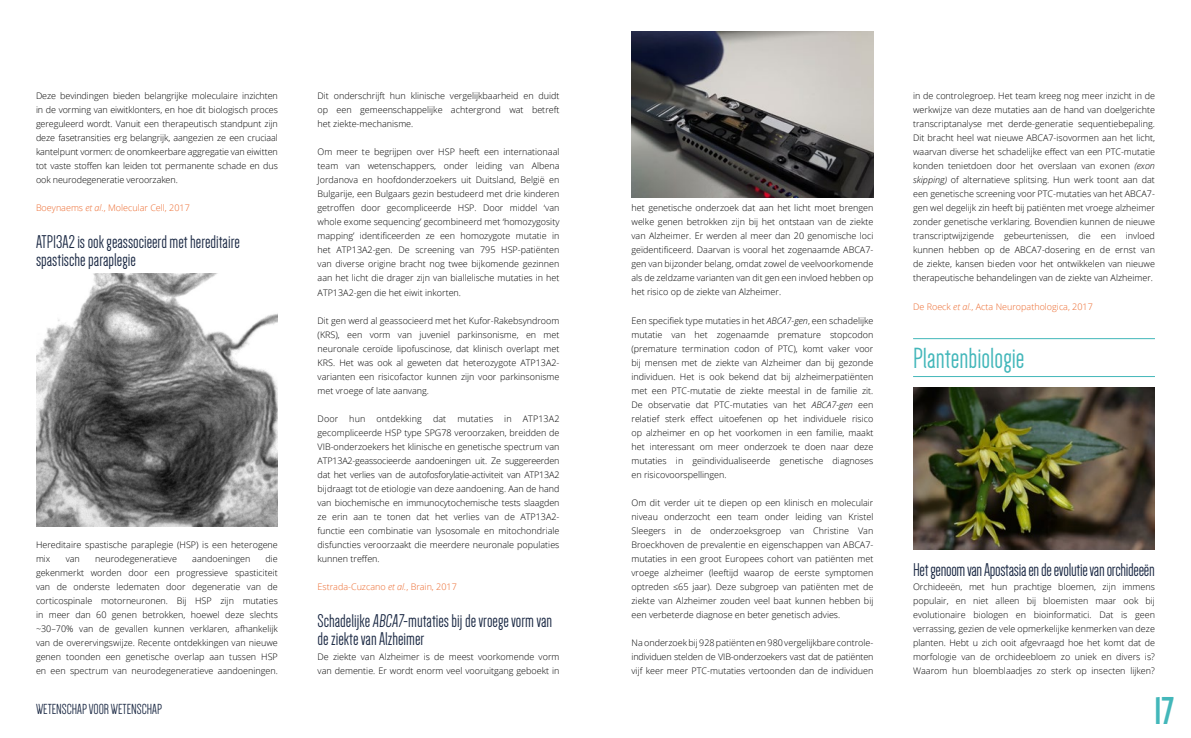
<style>
.page{position:relative;width:1191px;height:738px;background:#fff}
.page>*{position:absolute;margin:0;border:0;box-sizing:border-box;transform-origin:0 0}
.t1{font:700 40px "Dense";color:#43b7ba}
.t2{font:30px "Dense";color:#43b7ba}
.t3{font:19px/18px "Dense";color:#1b2944}
.t4{font:15px "Dense";color:#1b2944}
.t5{font:300 9px/14px "Open Sans";color:#000;text-align:justify}
.t6{font:300 9px "Open Sans";color:#ec672a}
.s1{font-style:italic}
</style>
<div class="page">
<hr style="left:913px;top:338px;width:242px;height:1px;background:#43b7ba">
<hr style="left:913px;top:376px;width:242px;height:1px;background:#43b7ba">
<img style="left:36px;top:274px;width:242px;height:252px">
<img style="left:631px;top:31px;width:242px;height:166px">
<img style="left:913px;top:387px;width:242px;height:161px">
<p class="t5" style="left:36px;top:89px;width:243px">Deze bevindingen bieden belangrijke moleculaire inzichten in de vorming van eiwitklonters, en hoe dit biologisch proces gereguleerd wordt. Vanuit een therapeutisch standpunt zijn deze fasetransities erg belangrijk, aangezien ze een cruciaal kantelpunt vormen: de onomkeerbare aggregatie van eiwitten tot vaste stoffen kan leiden tot permanente schade en dus ook neurodegeneratie veroorzaken.</p>
<p class="t6" style="left:36px;top:202px;width:155px">Boeynaems <span class="s1">et al.</span>, Molecular Cell, 2017</p>
<h3 class="t3" style="left:36px;top:233px;width:205px">ATP13A2 is ook geassocieerd met hereditaire spastische paraplegie</h3>
<p class="t5" style="left:36px;top:537px;width:243px">Hereditaire spastische paraplegie (HSP) is een heterogene mix</p>
<p class="t5" style="left:36px;top:551px;width:243px;text-indent:229px">die gekenmerkt worden door een progressieve spasticiteit van de onderste ledematen door degeneratie van de corticospinale motorneuronen. Bij HSP zijn mutaties in meer dan 60 genen betrokken, hoewel deze slechts ~30–70% van de gevallen kunnen verklaren, afhankelijk van de overervingswijze. Recente ontdekkingen van nieuwe genen toonden een genetische overlap aan tussen HSP en een spectrum van neurodegeneratieve aandoeningen.</p>
<p class="t5" style="left:66px;top:551px;width:16px">van</p>
<p class="t5" style="left:95px;top:551px;width:83px">neurodegeneratieve</p>
<p class="t5" style="left:192px;top:551px;width:60px">aandoeningen</p>
<h3 class="t4" style="left:36px;top:701px;width:127px">WETENSCHAP VOOR WETENSCHAP</h3>
<p class="t5" style="left:317px;top:89px;width:243px">Dit onderschrijft hun klinische vergelijkbaarheid en duidt op een gemeenschappelijke achtergrond wat betreft het ziekte-mechanisme.</p>
<p class="t5" style="left:317px;top:145px;width:243px">Om meer te begrijpen over HSP heeft een internationaal team van wetenschappers, onder leiding van Albena Jordanova en hoofdonderzoekers uit Duitsland, België en Bulgarije, een Bulgaars gezin bestudeerd met drie kinderen getroffen door gecompliceerde HSP. Door middel ‘van whole exome sequencing’ gecombineerd met ‘homozygosity mapping’ identificeerden ze een homozygote mutatie in het ATP13A2-gen. De screening van 795 HSP-patiënten van diverse origine bracht nog twee bijkomende gezinnen aan het licht die drager zijn van biallelische mutaties in het ATP13A2-gen die het eiwit inkorten.</p>
<p class="t5" style="left:317px;top:313px;width:243px">Dit gen werd al geassocieerd met het Kufor-Rakebsyndroom (KRS), een vorm van juveniel parkinsonisme, en met neuronale ceroïde lipofuscinose, dat klinisch overlapt met KRS. Het was ook al geweten dat heterozygote ATP13A2- varianten een risicofactor kunnen zijn voor parkinsonisme met vroege of late aanvang.</p>
<p class="t5" style="left:317px;top:411px;width:243px">Door hun ontdekking dat mutaties in ATP13A2 gecompliceerde HSP type SPG78 veroorzaken, breidden de VIB-onderzoekers het klinische en genetische spectrum van ATP13A2-geassocieerde aandoeningen uit. Ze suggereerden dat het verlies van de autofosforylatie-activiteit van ATP13A2 bijdraagt tot de etiologie van deze aandoening. Aan de hand van biochemische en immunocytochemische tests slaagden ze erin aan te tonen dat het verlies van de ATP13A2- functie een combinatie van lysosomale en mitochondriale disfuncties veroorzaakt die meerdere neuronale populaties kunnen treffen.</p>
<p class="t6" style="left:317px;top:580px;width:141px">Estrada-Cuzcano <span class="s1">et al.</span>, Brain, 2017</p>
<h3 class="t3" style="left:317px;top:611px;width:236px">Schadelijke ABCA7-mutaties bij de vroege vorm van de ziekte van Alzheimer</h3>
<p class="t5" style="left:317px;top:649px;width:243px">De ziekte van Alzheimer is de meest voorkomende vorm van dementie. Er wordt enorm veel vooruitgang geboekt in</p>
<p class="t5" style="left:631px;top:201px;width:243px">het genetische onderzoek dat aan het licht moet brengen welke genen betrokken zijn bij het ontstaan van de ziekte van Alzheimer. Er werden al meer dan 20 genomische loci geïdentificeerd. Daarvan is vooral het zogenaamde ABCA7- gen van bijzonder belang, omdat zowel de veelvoorkomende als de zeldzame varianten van dit gen een invloed hebben op het risico op de ziekte van Alzheimer.</p>
<p class="t5" style="left:631px;top:313px;width:243px">Een specifiek type mutaties in het <span class="s1">ABCA7-gen</span>, een schadelijke mutatie van het zogenaamde premature stopcodon (premature termination codon of PTC), komt vaker voor bij mensen met de ziekte van Alzheimer dan bij gezonde individuen. Het is ook bekend dat bij alzheimerpatiënten met een PTC-mutatie de ziekte meestal in de familie zit.<br>De observatie dat PTC-mutaties van het <span class="s1">ABCA7-gen</span> een relatief sterk effect uitoefenen op het individuele risico op alzheimer en op het voorkomen in een familie, maakt het interessant om meer onderzoek te doen naar deze mutaties in geïndividualiseerde genetische diagnoses en risicovoorspellingen.</p>
<p class="t5" style="left:631px;top:495px;width:243px">Om dit verder uit te diepen op een klinisch en moleculair niveau onderzocht een team onder leiding van Kristel Sleegers in de onderzoeksgroep van Christine Van Broeckhoven de prevalentie en eigenschappen van ABCA7- mutaties in een groot Europees cohort van patiënten met vroege alzheimer (leeftijd waarop de eerste symptomen optreden ≤65 jaar). Deze subgroep van patiënten met de ziekte van Alzheimer zouden veel baat kunnen hebben bij een verbeterde diagnose en beter genetisch advies.</p>
<p class="t5" style="left:631px;top:635px;width:243px">Na onderzoek bij 928 patiënten en 980 vergelijkbare controle&shy;individuen stelden de VIB-onderzoekers vast dat de patiënten vijf keer meer PTC-mutaties vertoonden dan de individuen</p>
<p class="t5" style="left:913px;top:89px;width:243px">in de controlegroep. Het team kreeg nog meer inzicht in de werkwijze van deze mutaties aan de hand van doelgerichte transcriptanalyse met derde-generatie sequentiebepaling.<br>Dit bracht heel wat nieuwe ABCA7-isovormen aan het licht, waarvan diverse het schadelijke effect van een PTC-mutatie konden tenietdoen door het overslaan van exonen <span class="s1">(exon skipping)</span> of alternatieve splitsing. Hun werk toont aan dat een genetische screening voor PTC-mutaties van het ABCA7- gen wel degelijk zin heeft bij patiënten met vroege alzheimer zonder genetische verklaring. Bovendien kunnen de nieuwe transcriptwijzigende gebeurtenissen, die een invloed kunnen hebben op de ABCA7-dosering en de ernst van de ziekte, kansen bieden voor het ontwikkelen van nieuwe therapeutische behandelingen van de ziekte van Alzheimer.</p>
<p class="t6" style="left:913px;top:300px;width:181px">De Roeck <span class="s1">et al.</span>, Acta Neuropathologica, 2017</p>
<h2 class="t2" style="left:913px;top:342px;width:113px">Plantenbiologie</h2>
<h3 class="t3" style="left:913px;top:560px;width:243px">Het genoom van Apostasia en de evolutie van orchideeën</h3>
<p class="t5" style="left:913px;top:579px;width:243px">Orchideeën, met hun prachtige bloemen, zijn immens populair, en niet alleen bij bloemisten maar ook bij evolutionaire biologen en bioinformatici. Dat is geen verrassing, gezien de vele opmerkelijke kenmerken van deze planten. Hebt u zich ooit afgevraagd hoe het komt dat de morfologie van de orchideebloem zo uniek en divers is?<br>Waarom hun bloemblaadjes zo sterk op insecten lijken?</p>
<h1 class="t1" style="left:1154px;top:690px;width:21px">17</h1>
</div>
